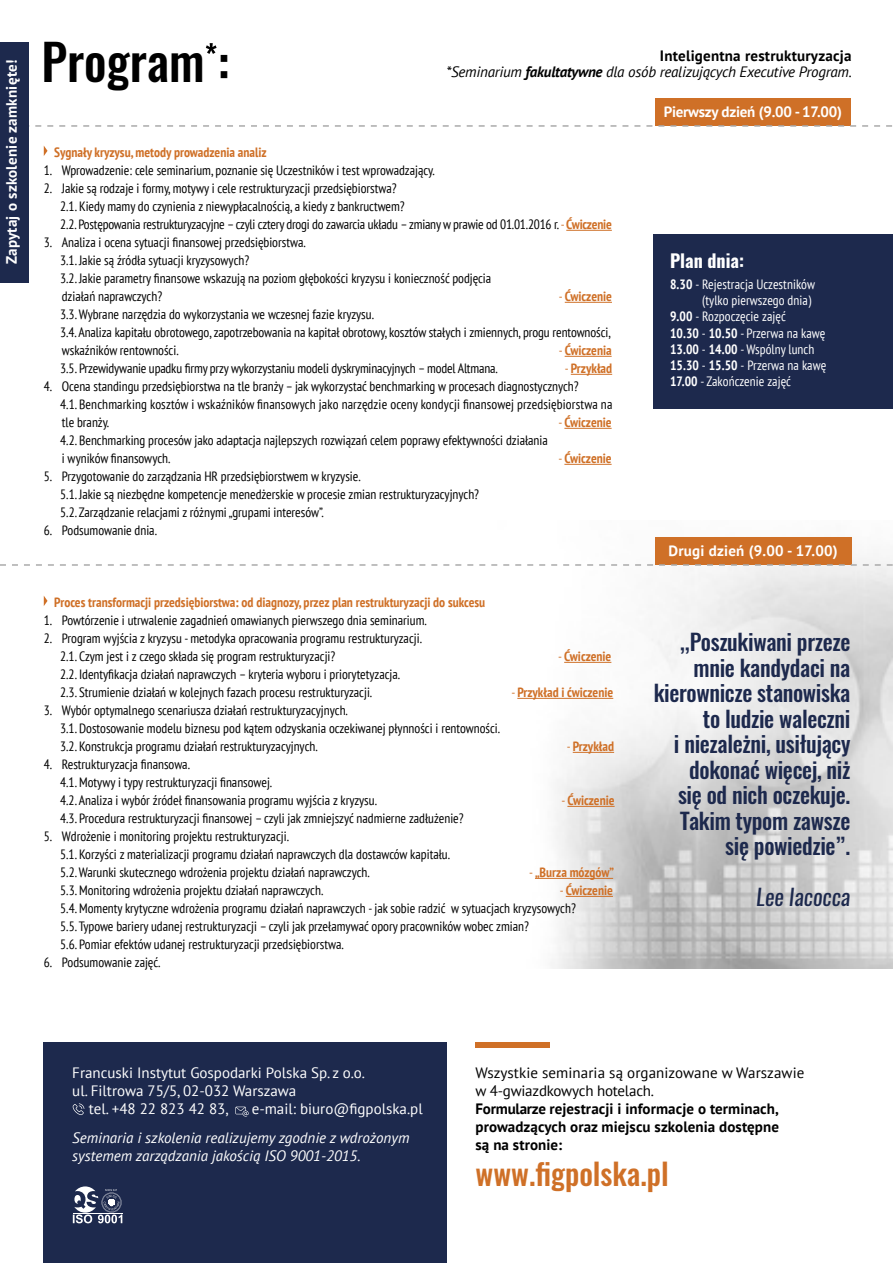
<style>
.page{position:relative;width:893px;height:1263px;background:#fff}
.page>*{position:absolute;margin:0;border:0;box-sizing:border-box;transform-origin:0 0}
.t1{font:500 49.5px "Oswald";color:#000}
.t2{font:500 30px "Oswald";color:#cf7027}
.t3{font:500 22.5px/25.5px "Oswald";letter-spacing:-.015em;color:#1d294d;text-align:right}
.t4{font:italic 22.5px "Oswald";color:#1d294d}
.t5{font:700 18px "Oswald";color:#fff}
.t6{font:700 15px/18px "PT Sans";letter-spacing:.005em;color:#000;text-align:justify}
.t7{font:15px "PT Sans";color:#fff}
.t8{font:italic 15px/18px "PT Sans";color:#fff}
.t9{font:15px/18px "PT Sans";letter-spacing:.005em;color:#000}
.t10{font:italic 15px "PT Sans";letter-spacing:-.015em;color:#000}
.t11{font:700 15px "PT Sans";letter-spacing:.015em;color:#fff}
.t12{font:700 15px "PT Sans";letter-spacing:-.015em;color:#fff}
.t13{font:condensed 13.5px/18px "PT Sans";color:#000}
.t14{font:700 condensed 13.5px "PT Sans";color:#cf7027}
.t15{font:condensed 13.5px "PT Sans";letter-spacing:.005em;color:#fff}
.s1{font-weight:700}
.s2{color:#cf7027}
.s3{font-weight:700;color:#cf7027}
.s4{font-weight:400}
</style>
<div class="page">
<svg style="left:206px;top:43px;width:11px;height:11px"></svg>
<img style="left:517px;top:537px;width:376px;height:431px">
<hr style="left:566px;top:230px;width:46px;height:1px;background:#cf7027">
<hr style="left:565px;top:302px;width:47px;height:1px;background:#cf7027">
<hr style="left:565px;top:356px;width:47px;height:1px;background:#cf7027">
<hr style="left:571px;top:374px;width:41px;height:1px;background:#cf7027">
<hr style="left:564px;top:428px;width:48px;height:1px;background:#cf7027">
<hr style="left:564px;top:464px;width:48px;height:1px;background:#cf7027">
<hr style="left:564px;top:662px;width:47px;height:1px;background:#cf7027">
<hr style="left:517px;top:698px;width:96px;height:1px;background:#cf7027">
<hr style="left:573px;top:752px;width:41px;height:1px;background:#cf7027">
<hr style="left:567px;top:806px;width:48px;height:1px;background:#cf7027">
<hr style="left:535px;top:878px;width:78px;height:1px;background:#cf7027">
<hr style="left:566px;top:896px;width:47px;height:1px;background:#cf7027">
<svg style="left:44px;top:146px;width:4px;height:10px"></svg>
<svg style="left:44px;top:596px;width:4px;height:10px"></svg>
<div style="left:655px;top:98px;width:195px;height:27px;background:#cf7027"></div>
<svg style="left:28px;top:125px;width:864px;height:2px"></svg>
<div style="left:655px;top:537px;width:196px;height:27px;background:#cf7027"></div>
<svg style="left:0;top:564px;width:893px;height:2px"></svg>
<div style="left:0;top:43px;width:28px;height:240px;background:#1d294d"></div>
<div style="left:653px;top:234px;width:240px;height:174px;background:#1d294d"></div>
<div style="left:476px;top:1042px;width:74px;height:5px;background:#cf7027"></div>
<div style="left:43px;top:1043px;width:403px;height:220px;background:#1d294d"></div>
<svg style="left:73px;top:1186px;width:49px;height:37px"></svg>
<svg style="left:73px;top:1103px;width:11px;height:12px"></svg>
<svg style="left:235px;top:1107px;width:14px;height:9px"></svg>
<p class="t11" style="left:2px;top:264px;width:205px;rotate:-90deg">Zapytaj o szkolenie zamknięte!</p>
<h1 class="t1" style="left:41px;top:27px;width:189px">Program :</h1>
<p class="t6" style="left:660px;top:46px;width:193px">Inteligentna restrukturyzacja</p>
<p class="t10" style="left:446px;top:62px;width:407px">*Seminarium <span class="s1">fakultatywne</span> dla osób realizujących Executive Program.</p>
<p class="t12" style="left:664px;top:101px;width:180px">Pierwszy dzień (9.00 - 17.00)</p>
<p class="t14" style="left:54px;top:144px;width:214px">Sygnały kryzysu, metody prowadzenia analiz</p>
<p class="t13" style="left:44px;top:161px;width:392px">1. Wprowadzenie: cele seminarium, poznanie się Uczestników i test wprowadzający.</p>
<p class="t13" style="left:60px;top:179px;width:553px;text-indent:-16px">2. Jakie są rodzaje i formy,motywy i cele restrukturyzacji przedsiębiorstwa?<br>2.1. Kiedy mamy do czynienia z niewypłacalnością, a kiedy z bankructwem?<br>2.2. Postępowania restrukturyzacyjne –czyli cztery drogi do zawarcia układu –zmiany w prawie od 01.01.2016 r.<span class="s2">-</span> <span class="s3">Ćwiczenie</span></p>
<p class="t13" style="left:60px;top:233px;width:433px;text-indent:-16px">3. Analiza i ocena sytuacji finansowej przedsiębiorstwa.<br>3.1. Jakie są źródła sytuacji kryzysowych?<br>3.2. Jakie parametry finansowe wskazują na poziom głębokości kryzysu i konieczność podjęcia działań naprawczych?</p>
<p class="t14" style="left:559px;top:288px;width:55px"><span class="s4">-</span> Ćwiczenie</p>
<p class="t13" style="left:60px;top:305px;width:552px">3.3.Wybrane narzędzia do wykorzystania we wczesnej fazie kryzysu.<br>3.4.Analiza kapitału obrotowego,zapotrzebowania na kapitał obrotowy,kosztów stałych i zmiennych, progu rentowności, wskaźników rentowności.</p>
<p class="t14" style="left:559px;top:342px;width:54px"><span class="s4">-</span> Ćwiczenia</p>
<p class="t13" style="left:60px;top:359px;width:439px">3.5. Przewidywanie upadku firmy przy wykorzystaniu modeli dyskryminacyjnych –model Altmana.</p>
<p class="t14" style="left:565px;top:360px;width:49px"><span class="s4">-</span> Przykład</p>
<p class="t13" style="left:60px;top:377px;width:554px;text-indent:-16px">4. Ocena standingu przedsiębiorstwa na tle branży – jak wykorzystać benchmarking w procesach diagnostycznych?<br>4.1. Benchmarking kosztów i wskaźników finansowych jako narzędzie oceny kondycji finansowej przedsiębiorstwa na tle branży.</p>
<p class="t14" style="left:559px;top:414px;width:55px"><span class="s4">-</span> Ćwiczenie</p>
<p class="t13" style="left:60px;top:431px;width:489px">4.2. Benchmarking procesów jako adaptacja najlepszych rozwiązań celem poprawy efektywności działania i wyników finansowych.</p>
<p class="t13" style="left:60px;top:467px;width:420px;text-indent:-16px">5. Przygotowanie do zarządzania HR przedsiębiorstwem w kryzysie.<br>5.1. Jakie są niezbędne kompetencje menedżerskie w procesie zmian restrukturyzacyjnych?<br>5.2. Zarządzanie relacjami z różnymi „grupami interesów”.</p>
<p class="t13" style="left:44px;top:521px;width:115px">6. Podsumowanie dnia.</p>
<p class="t14" style="left:559px;top:450px;width:55px"><span class="s4">-</span> Ćwiczenie</p>
<p class="t14" style="left:54px;top:594px;width:433px">Proces transformacji przedsiębiorstwa: od diagnozy, przez plan restrukturyzacji do sukcesu</p>
<p class="t13" style="left:44px;top:611px;width:385px">1. Powtórzenie i utrwalenie zagadnień omawianych pierwszego dnia seminarium.</p>
<p class="t13" style="left:60px;top:629px;width:363px;text-indent:-16px">2. Program wyjścia z kryzysu -metodyka opracowania programu restrukturyzacji.<br>2.1. Czym jest i z czego składa się program restrukturyzacji?</p>
<p class="t14" style="left:558px;top:648px;width:55px"><span class="s4">-</span> Ćwiczenie</p>
<p class="t13" style="left:60px;top:665px;width:342px">2.2. Identyfikacja działań naprawczych – kryteria wyboru i priorytetyzacja.<br>2.3. Strumienie działań w kolejnych fazach procesu restrukturyzacji.</p>
<p class="t13" style="left:60px;top:701px;width:442px;text-indent:-16px">3. Wybór optymalnego scenariusza działań restrukturyzacyjnych.<br>3.1. Dostosowanie modelu biznesu pod kątem odzyskania oczekiwanej płynności i rentowności.<br>3.2. Konstrukcja programu działań restrukturyzacyjnych.</p>
<p class="t13" style="left:60px;top:755px;width:318px;text-indent:-16px">4. Restrukturyzacja finansowa.<br>4.1.Motywy i typy restrukturyzacji finansowej.<br>4.2. Analiza i wybór źródeł finansowania programu wyjścia z kryzysu.</p>
<p class="t13" style="left:60px;top:809px;width:405px">4.3. Procedura restrukturyzacji finansowej – czyli jak zmniejszyć nadmierne zadłużenie?</p>
<p class="t13" style="left:60px;top:827px;width:391px;text-indent:-16px">5. Wdrożenie i monitoring projektu restrukturyzacji.<br>5.1. Korzyści z materializacji programu działań naprawczych dla dostawców kapitału.<br>5.2.Warunki skutecznego wdrożenia projektu działań naprawczych.</p>
<p class="t14" style="left:511px;top:684px;width:103px"><span class="s4">-</span> Przykład i ćwiczenie</p>
<p class="t14" style="left:567px;top:738px;width:49px"><span class="s4">-</span> Przykład</p>
<p class="t14" style="left:561px;top:792px;width:55px"><span class="s4">-</span> Ćwiczenie</p>
<p class="t14" style="left:529px;top:864px;width:87px"><span class="s4">-</span> „Burza mózgów”</p>
<p class="t13" style="left:60px;top:881px;width:554px;text-indent:500px"><span class="s2">-</span> <span class="s3">Ćwiczenie </span>5.4.Momenty krytyczne wdrożenia programu działań naprawczych - jak sobie radzić w sytuacjach kryzysowych?<br>5.5. Typowe bariery udanej restrukturyzacji – czyli jak przełamywać opory pracowników wobec zmian?<br>5.6. Pomiar efektów udanej restrukturyzacji przedsiębiorstwa.</p>
<p class="t13" style="left:44px;top:953px;width:118px">6. Podsumowanie zajęć.</p>
<p class="t13" style="left:60px;top:881px;width:265px">5.3.Monitoring wdrożenia projektu działań naprawczych.</p>
<h3 class="t5" style="left:670px;top:248px;width:75px">Plan dnia:</h3>
<p class="t15" style="left:670px;top:275px;width:146px"><span class="s1">8.30</span> - Rejestracja Uczestników</p>
<p class="t15" style="left:702px;top:292px;width:110px">(tylko pierwszego dnia)</p>
<p class="t15" style="left:670px;top:308px;width:117px"><span class="s1">9.00</span> - Rozpoczęcie zajęć</p>
<p class="t15" style="left:670px;top:324px;width:157px"><span class="s1">10.30</span> - <span class="s1">10.50</span> - Przerwa na kawę</p>
<p class="t15" style="left:670px;top:340px;width:146px"><span class="s1">13.00</span> - <span class="s1">14.00</span> -Wspólny lunch</p>
<p class="t15" style="left:670px;top:356px;width:158px"><span class="s1">15.30</span> - <span class="s1">15.50</span> - Przerwa na kawę</p>
<p class="t15" style="left:670px;top:373px;width:122px"><span class="s1">17.00</span> - Zakończenie zajęć</p>
<p class="t11" style="left:668px;top:540px;width:171px">Drugi dzień (9.00 - 17.00)</p>
<h3 class="t3" style="left:654px;top:629px;width:198px">„Poszukiwani przeze mnie kandydaci na kierownicze stanowiska to ludzie waleczni<br>i niezależni, usiłujący dokonać więcej, niż<br>się od nich oczekuje.<br>Takim typom zawsze się powiedzie”.</h3>
<h3 class="t4" style="left:756px;top:881px;width:96px">Lee Iacocca</h3>
<p class="t7" style="left:72px;top:1063px;width:294px">Francuski Instytut Gospodarki Polska Sp. z o.o.</p>
<p class="t7" style="left:72px;top:1081px;width:226px">ul. Filtrowa 75/5, 02-032 Warszawa</p>
<p class="t7" style="left:89px;top:1099px;width:141px">tel. +48 22 823 42 83,</p>
<p class="t7" style="left:252px;top:1099px;width:172px">e-mail: biuro@figpolska.pl</p>
<p class="t8" style="left:72px;top:1128px;width:339px">Seminaria i szkolenia realizujemy zgodnie z wdrożonym systemem zarządzania jakością ISO 9001-2015.</p>
<p class="t9" style="left:476px;top:1064px;width:330px">Wszystkie seminaria są organizowane w Warszawie w 4-gwiazdkowych hotelach.</p>
<p class="t6" style="left:476px;top:1100px;width:305px">Formularze rejestracji i informacje o terminach, prowadzących oraz miejscu szkolenia dostępne są na stronie:</p>
<h2 class="t2" style="left:476px;top:1153px;width:195px">www.figpolska.pl</h2>
</div>
